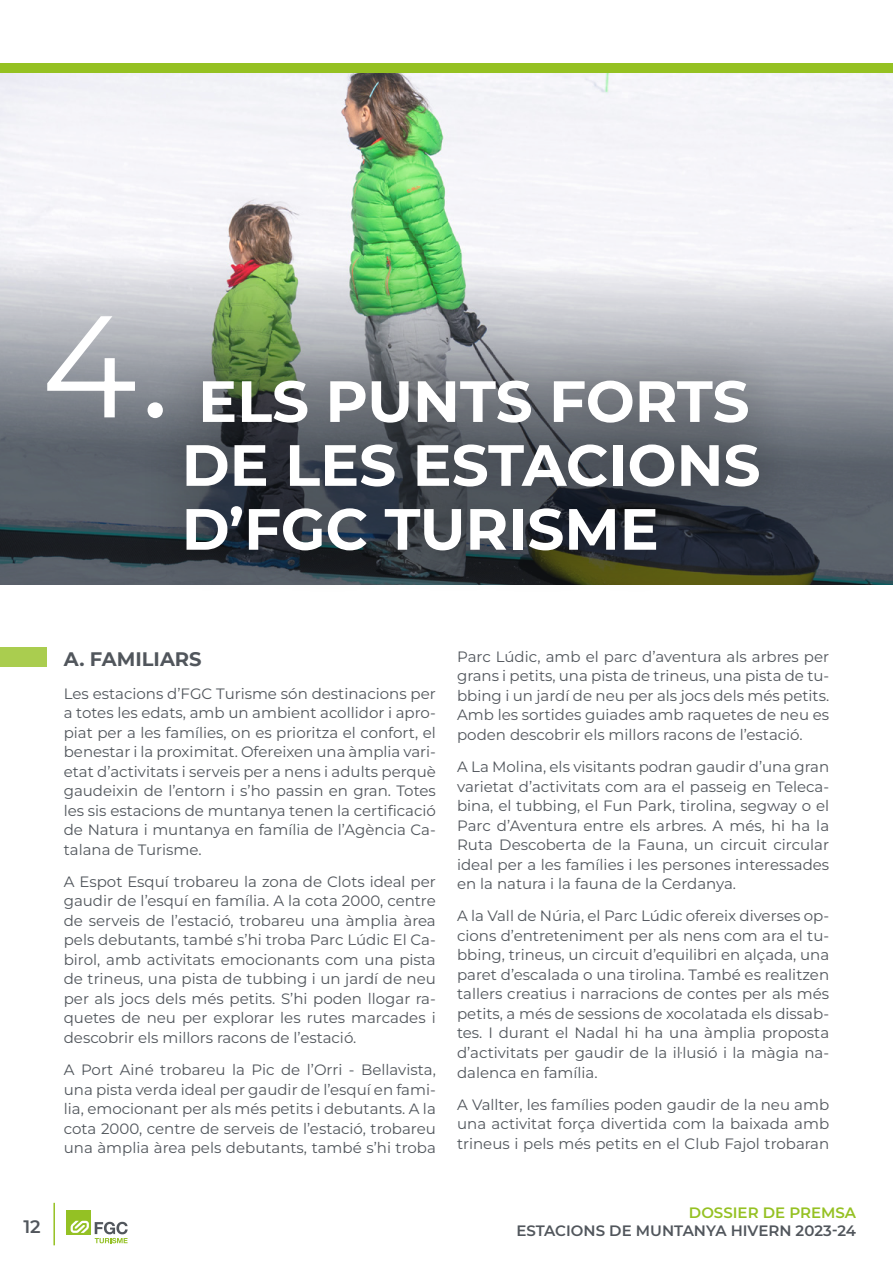
<style>
.page{position:relative;width:893px;height:1263px;background:#fff}
.page>*{position:absolute;margin:0;border:0;box-sizing:border-box;transform-origin:0 0}
.t1{font:144.6px "Montserrat";color:#fff}
.t2{font:700 58.05px/63.9px "Montserrat";color:#fff}
.t3{font:700 19.5px "Montserrat";color:#51565c}
.t4{font:600 18px "Montserrat";color:#51565c}
.t5{font:15px/19.5px "Montserrat";color:#51565c;text-align:justify}
.t6{font:600 15px "Montserrat";color:#51565c}
.t7{font:600 15px "Montserrat";color:#95c123}
</style>
<div class="page">
<img style="left:0;top:73px;width:893px;height:163px">
<div style="left:0;top:64px;width:893px;height:9px;background:#95c122"></div>
<div style="left:0;top:647px;width:47px;height:19px;background:#aacd4f"></div>
<svg style="left:0;top:236px;width:893px;height:349px"></svg>
<div style="left:139px;top:334px;width:665px;height:263px;background:#000;opacity:.5"></div>
<div style="left:66px;top:1210px;width:24px;height:24px;background:#94c124"></div>
<svg style="left:71px;top:1221px;width:18px;height:12px"></svg>
<svg style="left:95px;top:1222px;width:33px;height:21px"></svg>
<hr style="left:53px;top:1203px;width:2px;height:42px;background:#95c123">
<h1 class="t1" style="left:41px;top:270px;width:131px">4.</h1>
<h2 class="t2" style="left:182px;top:366px;width:580px">ELS PUNTS FORTS<br>DE LES ESTACIONS<br>D’FGC TURISME</h2>
<p class="t4" style="left:23px;top:1213px;width:19px">12</p>
<h3 class="t3" style="left:64px;top:645px;width:139px">A. FAMILIARS</h3>
<p class="t5" style="left:64px;top:683px;width:374px">Les estacions d’FGC Turisme són destinacions per a totes les edats, amb un ambient acollidor i apro&shy;piat per a les famílies, on es prioritza el confort, el benestar i la proximitat. Ofereixen una àmplia vari&shy;etat d’activitats i serveis per a nens i adults perquè gaudeixin de l’entorn i s’ho passin en gran. Totes les sis estacions de muntanya tenen la certificació de Natura i muntanya en família de l’Agència Ca&shy;talana de Turisme.</p>
<p class="t5" style="left:64px;top:871px;width:374px">A Espot Esquí trobareu la zona de Clots ideal per gaudir de l’esquí en família. A la cota 2000, centre de serveis de l’estació, trobareu una àmplia àrea pels debutants, també s’hi troba Parc Lúdic El Ca&shy;birol, amb activitats emocionants com una pista de trineus, una pista de tubbing i un jardí de neu per als jocs dels més petits. S’hi poden llogar ra&shy;quetes de neu per explorar les rutes marcades i descobrir els millors racons de l’estació.</p>
<p class="t5" style="left:64px;top:1060px;width:374px">A Port Ainé trobareu la Pic de l’Orri - Bellavista, una pista verda ideal per gaudir de l’esquí en fami&shy;lia, emocionant per als més petits i debutants. A la cota 2000, centre de serveis de l’estació, trobareu una àmplia àrea pels debutants, també s’hi troba</p>
<p class="t5" style="left:457px;top:646px;width:374px">Parc Lúdic, amb el parc d’aventura als arbres per grans i petits, una pista de trineus, una pista de tu&shy;bbing i un jardí de neu per als jocs dels més petits.<br>Amb les sortides guiades amb raquetes de neu es poden descobrir els millors racons de l’estació.</p>
<p class="t5" style="left:457px;top:757px;width:374px">A La Molina, els visitants podran gaudir d’una gran varietat d’activitats com ara el passeig en Teleca&shy;bina, el tubbing, el Fun Park, tirolina, segway o el Parc d’Aventura entre els arbres. A més, hi ha la Ruta Descoberta de la Fauna, un circuit circular ideal per a les famílies i les persones interessades en la natura i la fauna de la Cerdanya.</p>
<p class="t5" style="left:457px;top:906px;width:374px">A la Vall de Núria, el Parc Lúdic ofereix diverses op&shy;cions d’entreteniment per als nens com ara el tu&shy;bbing, trineus, un circuit d’equilibri en alçada, una paret d’escalada o una tirolina. També es realitzen tallers creatius i narracions de contes per als més petits, a més de sessions de xocolatada els dissab&shy;tes. I durant el Nadal hi ha una àmplia proposta d’activitats per gaudir de la il·lusió i la màgia na&shy;dalenca en família.</p>
<p class="t5" style="left:457px;top:1094px;width:374px">A Vallter, les famílies poden gaudir de la neu amb una activitat força divertida com la baixada amb trineus i pels més petits en el Club Fajol trobaran</p>
<p class="t7" style="left:689px;top:1202px;width:169px">DOSSIER DE PREMSA</p>
<p class="t6" style="left:516px;top:1220px;width:341px">ESTACIONS DE MUNTANYA HIVERN 2023-24</p>
</div>
